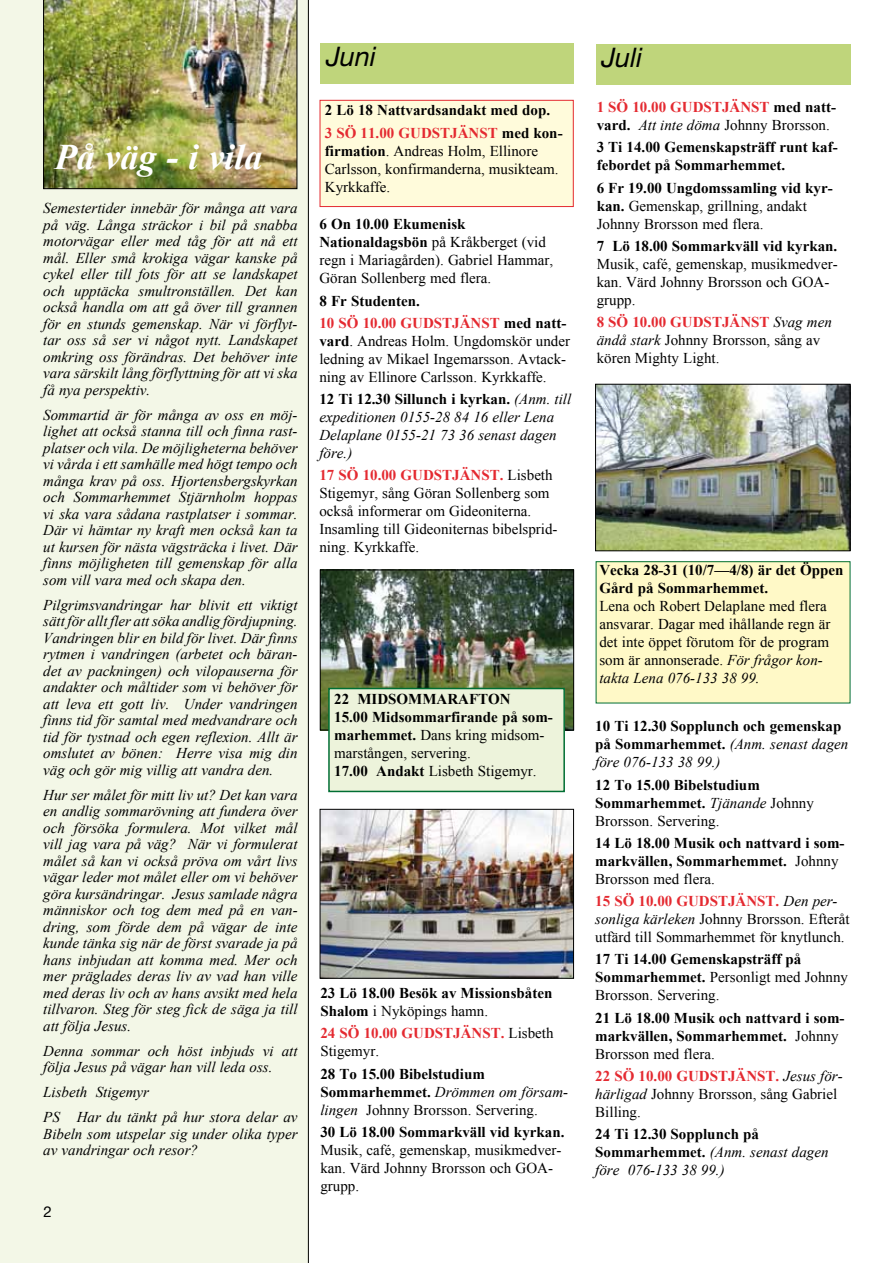
<style>
.page{position:relative;width:893px;height:1263px;background:#fff}
.page>*{position:absolute;margin:0;border:0;box-sizing:border-box;transform-origin:0 0}
.t1{font:italic 700 36px "Times New Roman";color:#fff}
.t2{font:italic 27px "Helvetica Neue";color:#000}
.t3{font:italic 15px/16.5px "Times New Roman";color:#000}
.t4{font:15px/18px "Times New Roman";color:#000}
.t5{font:700 15px/18px "Times New Roman";color:#000}
.t6{font:700 15px/18px "Times New Roman";color:#e42a31}
.t7{font:15px "Helvetica Neue";color:#000}
.s1{color:#e42a31}
.s2{font-weight:700}
.s3{font-weight:700;font-style:normal}
.s4{font-weight:700;color:#e42a31}
.s5{font-weight:400}
.s6{font-weight:400;color:#000}
.s7{font-weight:400;font-style:italic}
.s8{color:#000}
.s9{font-weight:400;font-style:italic;color:#000}
.s10{font-style:italic}
</style>
<div class="page">
<div style="left:320px;top:43px;width:254px;height:41px;background:#bfd57b"></div>
<div style="left:0;top:0;width:309px;height:1263px;background:#f3f7e7"></div>
<div style="left:320px;top:100px;width:253px;height:107px;background:#fffbdb"></div>
<div style="left:320px;top:100px;width:254px;height:107px;border:1px solid #e42a31"></div>
<img style="left:597px;top:386px;width:251px;height:163px">
<div style="left:595px;top:384px;width:255px;height:167px;border:1px solid #000"></div>
<div style="left:596px;top:562px;width:254px;height:141px;background:#fff9c7"></div>
<div style="left:596px;top:561px;width:254px;height:142px;border:1px solid #006e33"></div>
<img style="left:322px;top:811px;width:250px;height:166px">
<div style="left:320px;top:809px;width:254px;height:170px;border:1px solid #000"></div>
<div style="left:596px;top:44px;width:254px;height:40px;background:#bfd57b"></div>
<img style="left:43px;top:0;width:254px;height:189px">
<img style="left:322px;top:572px;width:250px;height:156px">
<div style="left:320px;top:570px;width:254px;height:160px;border:1px solid #000"></div>
<div style="left:329px;top:688px;width:235px;height:103px;background:#edf3db"></div>
<div style="left:328px;top:688px;width:237px;height:104px;border:2px solid #006e33"></div>
<h1 class="t1" style="left:55px;top:132px;width:209px">På väg - i vila</h1>
<p class="t3" style="left:43px;top:200px;width:256px;text-align:justify">Semestertider innebär för många att vara på väg. Långa sträckor i bil på snabba motorvägar eller med tåg för att nå ett mål. Eller små krokiga vägar kanske på cykel eller till fots för att se landskapet och upptäcka smultronställen. Det kan också handla om att gå över till grannen för en stunds gemenskap. När vi förflyt&shy;tar oss så ser vi något nytt. Landskapet omkring oss förändras. Det behöver inte vara särskilt lång förflyttning för att vi ska få nya perspektiv.</p>
<p class="t3" style="left:43px;top:406px;width:256px;text-align:justify">Sommartid är för många av oss en möj&shy;lighet att också stanna till och finna rast&shy;platser och vila. De möjligheterna behöver vi vårda i ett samhälle med högt tempo och många krav på oss. Hjortensbergskyrkan och Sommarhemmet Stjärnholm hoppas vi ska vara sådana rastplatser i sommar.<br>Där vi hämtar ny kraft men också kan ta ut kursen för nästa vägsträcka i livet. Där finns möjligheten till gemenskap för alla som vill vara med och skapa den.</p>
<p class="t3" style="left:43px;top:596px;width:256px;text-align:justify">Pilgrimsvandringar har blivit ett viktigt sätt för allt fler att söka andlig fördjupning.<br>Vandringen blir en bild för livet. Där finns rytmen i vandringen (arbetet och bäran&shy;det av packningen) och vilopauserna för andakter och måltider som vi behöver för att leva ett gott liv. Under vandringen finns tid för samtal med medvandrare och tid för tystnad och egen reflexion. Allt är omslutet av bönen: Herre visa mig din väg och gör mig villig att vandra den.</p>
<p class="t3" style="left:43px;top:786px;width:256px;text-align:justify">Hur ser målet för mitt liv ut? Det kan vara en andlig sommarövning att fundera över och försöka formulera. Mot vilket mål vill jag vara på väg? När vi formulerat målet så kan vi också pröva om vårt livs vägar leder mot målet eller om vi behöver göra kursändringar. Jesus samlade några människor och tog dem med på en van&shy;dring, som förde dem på vägar de inte kunde tänka sig när de först svarade ja på hans inbjudan att komma med. Mer och mer präglades deras liv av vad han ville med deras liv och av hans avsikt med hela tillvaron. Steg för steg fick de säga ja till att följa Jesus.</p>
<p class="t3" style="left:43px;top:1042px;width:256px">Denna sommar och höst inbjuds vi att följa Jesus på vägar han vill leda oss.</p>
<p class="t3" style="left:43px;top:1079px;width:256px;line-height:25px">Lisbeth Stigemyr<br>PS Har du tänkt på hur stora delar av</p>
<p class="t3" style="left:43px;top:1125px;width:256px">Bibeln som utspelar sig under olika typer av vandringar och resor?</p>
<p class="t7" style="left:44px;top:1203px;width:10px">2</p>
<h2 class="t2" style="left:326px;top:40px;width:52px">Juni</h2>
<p class="t5" style="left:325px;top:99px;width:239px;line-height:22.2px">2 Lö 18 Nattvardsandakt med dop.<br><span class="s1">3 Sö 11.00 Gudstjänst</span> med kon-</p>
<p class="t4" style="left:325px;top:141px;width:235px"><span class="s2">firmation</span>. Andreas Holm, Ellinore<br>Carlsson, konfirmanderna, musikteam.<br>Kyrkkaffe.</p>
<p class="t4" style="left:319px;top:215px;width:235px"><span class="s2">6 On 10.00 Ekumenisk<br>Nationaldagsbön</span> på Kråkberget (vid regn i Mariagården). Gabriel Hammar,<br>Göran Sollenberg med flera.</p>
<p class="t5" style="left:319px;top:289px;width:248px;line-height:22.2px">8 Fr Studenten.<br><span class="s1">10 Sö 10.00 Gudstjänst</span> med natt-</p>
<p class="t4" style="left:319px;top:332px;width:252px"><span class="s2">vard</span>. Andreas Holm. Ungdomskör under ledning av Mikael Ingemarsson. Avtack&shy;ning av Ellinore Carlsson. Kyrkkaffe.</p>
<p class="t3" style="left:319px;top:390px;width:253px;line-height:18px"><span class="s3">12 Ti 12.30 Sillunch i kyrkan.</span> (Anm. till expeditionen 0155-28 84 16 eller Lena<br>Delaplane 0155-21 73 36 senast dagen före.)</p>
<p class="t4" style="left:319px;top:466px;width:240px"><span class="s4">17 Sö 10.00 Gudstjänst.</span> Lisbeth Stigemyr, sång Göran Sollenberg som också informerar om Gideoniterna.<br>Insamling till Gideoniternas bibelsprid&shy;ning. Kyrkkaffe.</p>
<p class="t5" style="left:334px;top:689px;width:220px;text-indent:102px">araf ton<br>15.00 Midsommarfirande på som&shy;marhemmet. <span class="s5">Dans kring midsom&shy;marstången, servering.<br></span>17.00 Andakt <span class="s5">Lisbeth Stigemyr.</span></p>
<p class="t5" style="left:334px;top:689px;width:67px">22 Midsomm</p>
<p class="t5" style="left:320px;top:984px;width:233px">23 Lö 18.00 Besök av Missionsbåten<br>Shalom <span class="s5">i Nyköpings hamn.</span></p>
<p class="t6" style="left:320px;top:1024px;width:235px">24 Sö 10.00 Gudstjänst. <span class="s6">Lisbeth<br>Stigemyr.</span></p>
<p class="t5" style="left:320px;top:1064px;width:249px">28 To 15.00 Bibelstudium<br>Sommarhemmet. <span class="s7">Drömmen om försam&shy;lingen</span> <span class="s5">Johnny Brorsson. Servering.</span></p>
<p class="t5" style="left:320px;top:1122px;width:245px">30 Lö 18.00 Sommarkväll vid kyrkan.</p>
<p class="t4" style="left:320px;top:1141px;width:243px">Musik, café, gemenskap, musikmedver&shy;kan. Värd Johnny Brorsson och GOA&shy;grupp.</p>
<h2 class="t2" style="left:601px;top:41px;width:43px">Juli</h2>
<p class="t6" style="left:597px;top:98px;width:241px">1 Sö 10.00 Gudstjänst <span class="s8">med natt&shy;vard.</span> <span class="s9">Att inte döma</span> <span class="s6">Johnny Brorsson.</span></p>
<p class="t5" style="left:597px;top:138px;width:243px">3 Ti 14.00 Gemenskapsträff runt kaf&shy;febordet på Sommarhemmet.</p>
<p class="t4" style="left:597px;top:178px;width:238px"><span class="s2">6 Fr 19.00 Ungdomssamling vid kyr&shy;kan.</span> Gemenskap, grillning, andakt<br>Johnny Brorsson med flera.</p>
<p class="t5" style="left:597px;top:237px;width:242px">7 Lö 18.00 Sommarkväll vid kyrkan.</p>
<p class="t4" style="left:597px;top:255px;width:243px">Musik, café, gemenskap, musikmedver&shy;kan. Värd Johnny Brorsson och GOA&shy;grupp.</p>
<p class="t4" style="left:597px;top:313px;width:237px"><span class="s4">8 Sö 10.00 Gudstjänst</span> <span class="s10">Svag men ändå stark</span> Johnny Brorsson, sång av kören Mighty Light.</p>
<p class="t5" style="left:599px;top:561px;width:245px">Vecka 28-31 (10/7—4/8) är det Öppen<br>Gård på Sommarhemmet.</p>
<p class="t4" style="left:599px;top:597px;width:232px">Lena och Robert Delaplane med flera ansvarar. Dagar med ihållande regn är det inte öppet förutom för de program som är annonserade. <span class="s10">För frågor kon&shy;takta Lena 076-133 38 99.</span></p>
<p class="t5" style="left:595px;top:717px;width:255px">10 Ti 12.30 Sopplunch och gemenskap på Sommarhemmet. <span class="s7">(Anm. senast dagen före 076-133 38 99.)</span></p>
<p class="t5" style="left:595px;top:775px;width:220px">12 To 15.00 Bibelstudium<br>Sommarhemmet. <span class="s7">Tjänande</span> <span class="s5">Johnny<br>Brorsson. Servering.</span></p>
<p class="t5" style="left:595px;top:833px;width:251px">14 Lö 18.00 Musik och nattvard i som&shy;markvällen, Sommarhemmet. <span class="s5">Johnny<br>Brorsson med flera.</span></p>
<p class="t4" style="left:595px;top:892px;width:256px"><span class="s4">15 Sö 10.00 Gudstjänst.</span> <span class="s10">Den per&shy;sonliga kärleken</span> Johnny Brorsson. Efteråt utfärd till Sommarhemmet för knytlunch.</p>
<p class="t5" style="left:595px;top:950px;width:254px">17 Ti 14.00 Gemenskapsträff på<br>Sommarhemmet. <span class="s5">Personligt med Johnny<br>Brorsson. Servering.</span></p>
<p class="t5" style="left:595px;top:1008px;width:251px">21 Lö 18.00 Musik och nattvard i som&shy;markvällen, Sommarhemmet. <span class="s5">Johnny<br>Brorsson med flera.</span></p>
<p class="t4" style="left:595px;top:1066px;width:249px"><span class="s4">22 Sö 10.00 Gudstjänst.</span> <span class="s10">Jesus för&shy;härligad</span> Johnny Brorsson, sång Gabriel<br>Billing.</p>
<p class="t5" style="left:595px;top:1125px;width:235px">24 Ti 12.30 Sopplunch på<br>Sommarhemmet. <span class="s7">(Anm. senast dagen före 076-133 38 99.)</span></p>
</div>
